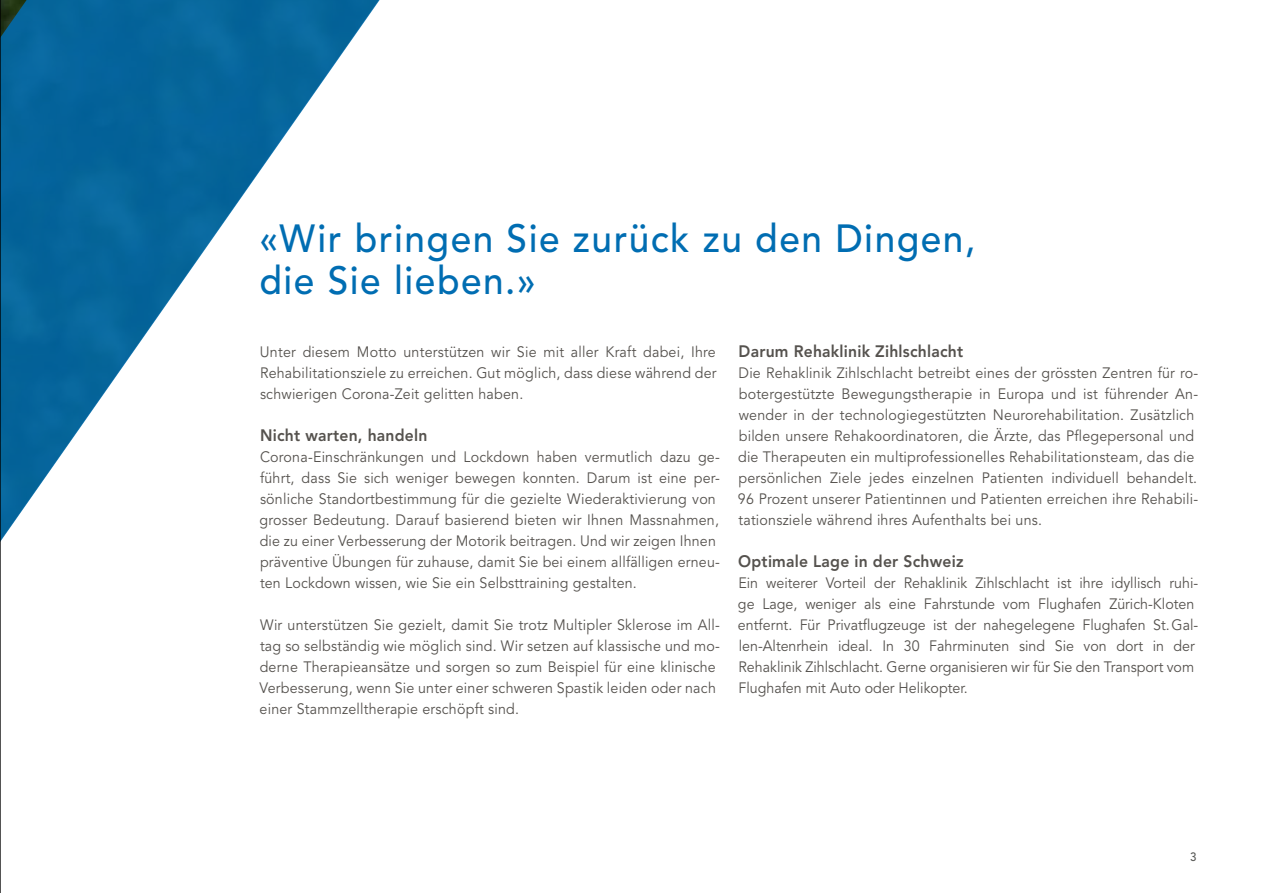
<style>
.page{position:relative;width:1263px;height:893px;background:#fff}
.page>*{position:absolute;margin:0;border:0;box-sizing:border-box;transform-origin:0 0}
.t1{font:500 39px/42px "Avenir LT Pro";letter-spacing:.04em;color:#006db2;scale:.95 1}
.t2{font:800 16.5px "Avenir LT Pro";letter-spacing:.015em;color:#55524e;scale:.95 1}
.t3{font:15px/21px "Avenir LT Pro";letter-spacing:.015em;color:#55524e;scale:.95 1}
.t4{font:500 12px "Avenir LT Pro";color:#575855;scale:.95 1}
</style>
<div class="page">
<svg style="left:1px;top:0;width:379px;height:541px"></svg>
<hr style="left:0;top:0;width:1px;height:893px;background:#000">
<h1 class="t1" style="left:259px;top:218px;width:755px">«Wir bringen Sie zurück zu den Dingen, die Sie lieben.»</h1>
<p class="t3" style="left:260px;top:342px;width:482px;text-align:justify">Unter diesem Motto unterstützen wir Sie mit aller Kraft dabei, Ihre Rehabilitationsziele zu erreichen. Gut möglich, dass diese während der schwierigen Corona-Zeit gelitten haben.</p>
<p class="t2" style="left:260px;top:425px;width:178px">Nicht warten, handeln</p>
<p class="t3" style="left:260px;top:447px;width:486px">Corona-Einschränkungen und Lockdown haben vermutlich dazu ge&shy;führt, dass Sie sich weniger bewegen konnten. Darum ist eine per&shy;sönliche Standortbestimmung für die gezielte Wiederaktivierung von grosser Bedeutung. Darauf basierend bieten wir Ihnen Massnahmen, die zu einer Verbesserung der Motorik beitragen. Und wir zeigen Ihnen präventive Übungen für zuhause, damit Sie bei einem allfälligen erneu&shy;ten Lockdown wissen, wie Sie ein Selbsttraining gestalten.</p>
<p class="t3" style="left:260px;top:615px;width:486px">Wir unterstützen Sie gezielt, damit Sie trotz Multipler Sklerose im All&shy;tag so selbständig wie möglich sind. Wir setzen auf klassische und mo&shy;derne Therapieansätze und sorgen so zum Beispiel für eine klinische Verbesserung, wenn Sie unter einer schweren Spastik leiden oder nach einer Stammzelltherapie erschöpft sind.</p>
<p class="t2" style="left:738px;top:341px;width:238px">Darum Rehaklinik Zihlschlacht</p>
<p class="t3" style="left:738px;top:363px;width:486px">Die Rehaklinik Zihlschlacht betreibt eines der grössten Zentren für ro&shy;botergestützte Bewegungstherapie in Europa und ist führender An&shy;wender in der technologiegestützten Neurorehabilitation. Zusätzlich bilden unsere Rehakoordinatoren, die Ärzte, das Pflegepersonal und die Therapeuten ein multiprofessionelles Rehabilitationsteam, das die persönlichen Ziele jedes einzelnen Patienten individuell behandelt.<br>96 Prozent unserer Patientinnen und Patienten erreichen ihre Rehabili&shy;tationsziele während ihres Aufenthalts bei uns.</p>
<p class="t2" style="left:738px;top:551px;width:239px">Optimale Lage in der Schweiz</p>
<p class="t3" style="left:738px;top:573px;width:486px">Ein weiterer Vorteil der Rehaklinik Zihlschlacht ist ihre idyllisch ruhi&shy;ge Lage, weniger als eine Fahrstunde vom Flughafen Zürich-Kloten entfernt. Für Privatflugzeuge ist der nahegelegene Flughafen St.Gal&shy;len-Altenrhein ideal. In 30 Fahrminuten sind Sie von dort in der Rehaklinik Zihlschlacht. Gerne organisieren wir für Sie den Transport vom Flughafen mit Auto oder Helikopter.</p>
<p class="t4" style="left:1190px;top:850px;width:8px">3</p>
</div>
